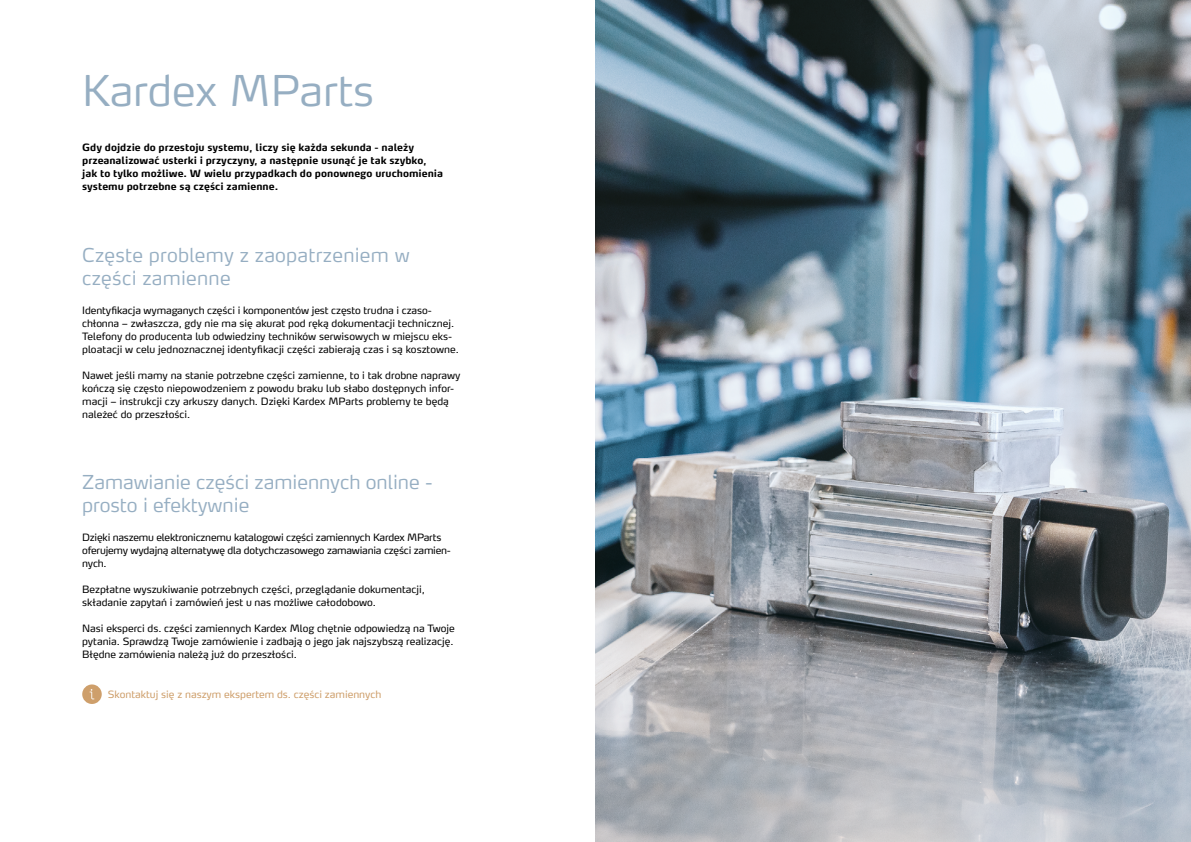
<style>
.page{position:relative;width:1191px;height:842px;background:#fff}
.page>*{position:absolute;margin:0;border:0;box-sizing:border-box;transform-origin:0 0}
.t1{font:300 42px "Max Pro";color:#96aec2}
.t2{font:300 19px/22.8px "Max Pro";color:#96aec2}
.t3{font:10px/13px "Max Pro";color:#000}
.t4{font:700 10px/13px "Max Pro";color:#000}
.t5{font:10px/13px "Max Pro";letter-spacing:-.02em;color:#000}
.t6{font:10px "Max Pro";color:#ce9f6b}
</style>
<div class="page">
<img style="left:595px;top:0;width:596px;height:842px">
<svg style="left:82px;top:684px;width:20px;height:20px"></svg>
<h1 class="t1" style="left:82px;top:55px;width:293px">Kardex MParts</h1>
<p class="t4" style="left:82px;top:140px;width:362px">Gdy dojdzie do przestoju systemu, liczy się każda sekunda - należy przeanalizować usterki i przyczyny, a następnie usunąć je tak szybko, jak to tylko możliwe. W wielu przypadkach do ponownego uruchomienia systemu potrzebne są części zamienne.</p>
<h2 class="t2" style="left:82px;top:242px;width:329px">Częste problemy z zaopatrzeniem w części zamienne</h2>
<p class="t3" style="left:82px;top:303px;width:378px">Identyfikacja wymaganych części i komponentów jest często trudna i czaso&shy;chłonna – zwłaszcza, gdy nie ma się akurat pod ręką dokumentacji technicznej.<br>Telefony do producenta lub odwiedziny techników serwisowych w miejscu eks&shy;ploatacji w celu jednoznacznej identyfikacji części zabierają czas i są kosztowne.</p>
<p class="t3" style="left:82px;top:368px;width:380px">Nawet jeśli mamy na stanie potrzebne części zamienne, to i tak drobne naprawy kończą się często niepowodzeniem z powodu braku lub słabo dostępnych infor&shy;macji – instrukcji czy arkuszy danych. Dzięki Kardex MParts problemy te będą należeć do przeszłości.</p>
<h2 class="t2" style="left:82px;top:469px;width:352px">Zamawianie części zamiennych online - prosto i efektywnie</h2>
<p class="t5" style="left:82px;top:530px;width:370px">Dzięki naszemu elektronicznemu katalogowi części zamiennych Kardex MParts oferujemy wydajną alternatywę dla dotychczasowego zamawiania części zamien&shy;nych.</p>
<p class="t3" style="left:82px;top:582px;width:344px">Bezpłatne wyszukiwanie potrzebnych części, przeglądanie dokumentacji, składanie zapytań i zamówień jest u nas możliwe całodobowo.</p>
<p class="t3" style="left:82px;top:621px;width:374px">Nasi eksperci ds. części zamiennych Kardex Mlog chętnie odpowiedzą na Twoje pytania. Sprawdzą Twoje zamówienie i zadbają o jego jak najszybszą realizację.<br>Błędne zamówienia należą już do przeszłości.</p>
<p class="t6" style="left:108px;top:686px;width:275px">Skontaktuj się z naszym ekspertem ds. części zamiennych</p>
</div>
